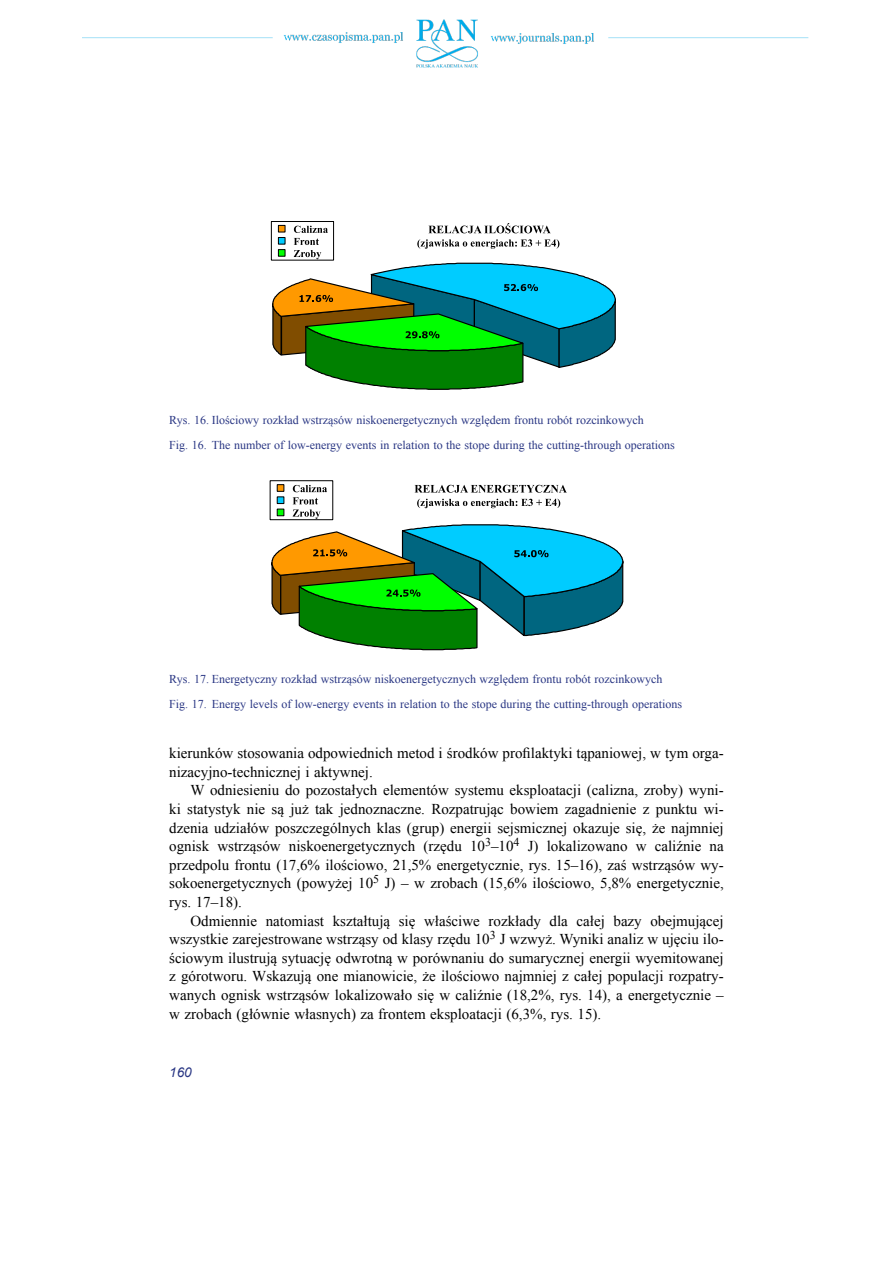
<style>
.page{position:relative;width:893px;height:1263px;background:#fff}
.page>*{position:absolute;margin:0;border:0;box-sizing:border-box;transform-origin:0 0}
.t1{font:15px/18.6px "Times New Roman";color:#000;text-align:justify}
.t2{font:italic 13.5px "Arial";color:#283583}
.t3{font:12px/25px "Times New Roman";color:#283583}
</style>
<div class="page">
<img style="left:82px;top:19px;width:727px;height:49px">
<svg style="left:271px;top:221px;width:63px;height:39px"></svg>
<svg style="left:272px;top:223px;width:344px;height:167px"></svg>
<div style="left:270px;top:480px;width:63px;height:40px;background:#fff;border:1px solid #000"></div>
<svg style="left:271px;top:485px;width:353px;height:166px"></svg>
<p class="t3" style="left:169px;top:407px;width:507px">Rys. 16. Ilościowy rozkład wstrząsów niskoenergetycznych względem frontu robót rozcinkowych<br>Fig. 16. The number of low-energy events in relation to the stope during the cutting-through operations</p>
<p class="t3" style="left:169px;top:666px;width:514px">Rys. 17. Energetyczny rozkład wstrząsów niskoenergetycznych względem frontu robót rozcinkowych<br>Fig. 17. Energy levels of low-energy events in relation to the stope during the cutting-through operations</p>
<p class="t1" style="left:169px;top:743px;width:556px">kierunków stosowania odpowiednich metod i środków profilaktyki tąpaniowej, w tym orga&shy;nizacyjno-technicznej i aktywnej.</p>
<p class="t1" style="left:169px;top:781px;width:556px;text-indent:21px">W odniesieniu do pozostałych elementów systemu eksploatacji (calizna, zroby) wyni&shy;ki statystyk nie są już tak jednoznaczne. Rozpatrując bowiem zagadnienie z punktu wi&shy;dzenia udziałów poszczególnych klas (grup) energii sejsmicznej okazuje się, że najmniej ognisk wstrząsów niskoenergetycznych (rzędu 10<sup>3</sup>–10<sup>4</sup> J) lokalizowano w caliźnie na przedpolu frontu (17,6% ilościowo, 21,5% energetycznie, rys. 15–16), zaś wstrząsów wy&shy;sokoenergetycznych (powyżej 10<sup>5</sup> J) – w zrobach (15,6% ilościowo, 5,8% energetycznie, rys. 17–18).</p>
<p class="t1" style="left:169px;top:911px;width:556px;text-indent:21px">Odmiennie natomiast kształtują się właściwe rozkłady dla całej bazy obejmującej wszystkie zarejestrowane wstrząsy od klasy rzędu 10<sup>3</sup> J wzwyż. Wyniki analiz w ujęciu ilo&shy;ściowym ilustrują sytuację odwrotną w porównaniu do sumarycznej energii wyemitowanej z górotworu. Wskazują one mianowicie, że ilościowo najmniej z całej populacji rozpatry&shy;wanych ognisk wstrząsów lokalizowało się w caliźnie (18,2%, rys. 14), a energetycznie – w zrobach (głównie własnych) za frontem eksploatacji (6,3%, rys. 15).</p>
<p class="t2" style="left:169px;top:1064px;width:24px">160</p>
</div>
